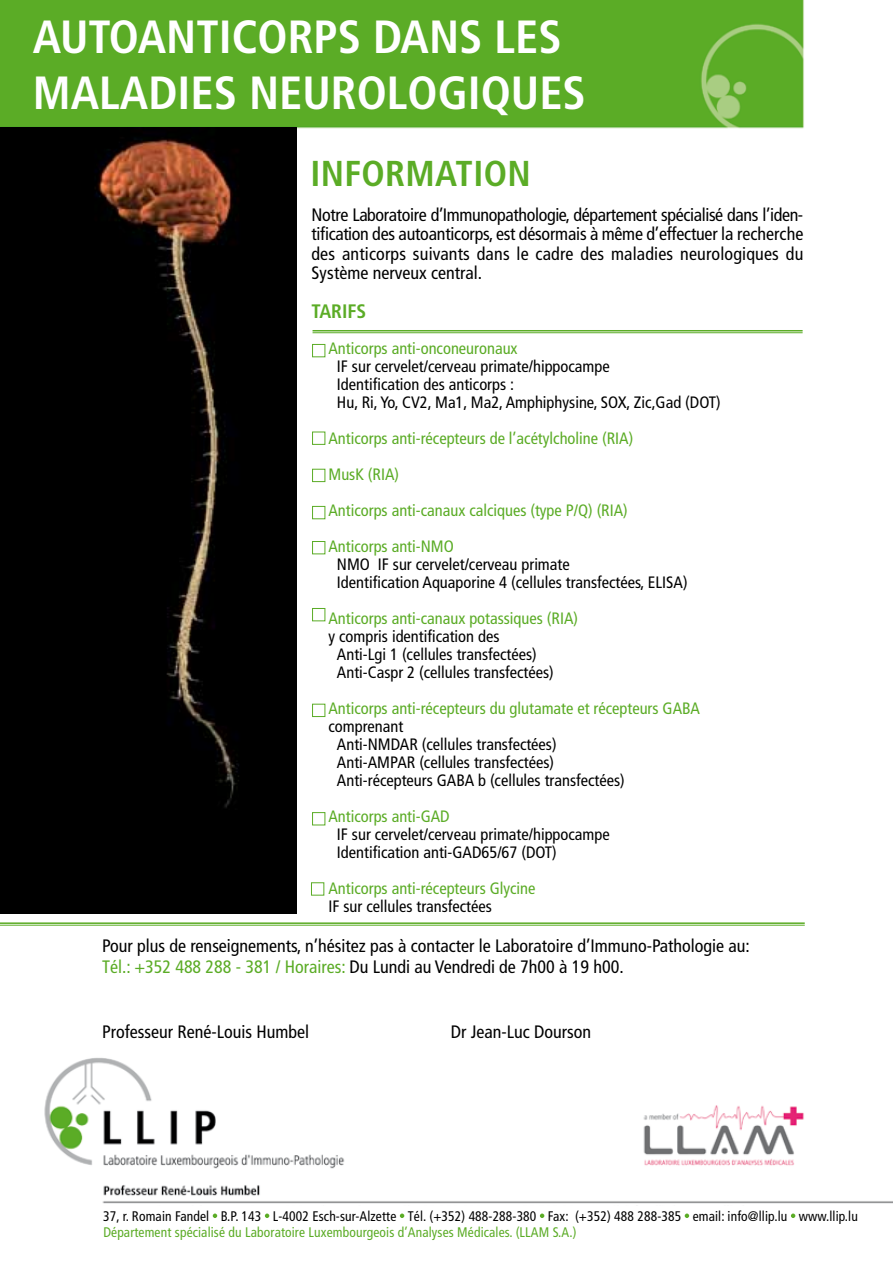
<style>
.page{position:relative;width:893px;height:1263px;background:#fff}
.page>*{position:absolute;margin:0;border:0;box-sizing:border-box;transform-origin:0 0}
.t1{font:700 condensed 46.5px/55.8px "Frutiger";color:#fff}
.t2{font:700 condensed 36px "Frutiger";letter-spacing:.01em;color:#5bac26}
.t3{font:700 condensed 19.5px "Frutiger";color:#5bac26}
.t4{font:condensed 18px/19.5px "Frutiger";color:#000;text-align:justify}
.t5{font:condensed 16.5px/18px "Frutiger";color:#000}
.t6{font:condensed 16.5px/36px "Frutiger";color:#5bac26}
.t7{font:condensed 13.95px "Frutiger";letter-spacing:.01em;color:#000}
.t8{font:condensed 13.95px "Frutiger";letter-spacing:.01em;color:#5bac26}
.s1{color:#707172}
.s2{color:#5bac26}
</style>
<div class="page">
<img style="left:0;top:0;width:893px;height:1204px">
<div style="left:0;top:128px;width:297px;height:786px;background:#000"></div>
<img style="left:95px;top:138px;width:144px;height:670px">
<hr style="left:313px;top:330px;width:490px;height:1px;background:#5bac26">
<hr style="left:313px;top:332px;width:490px;height:1px;background:#5bac26">
<hr style="left:0;top:922px;width:805px;height:2px;background:#5bac26">
<hr style="left:0;top:925px;width:805px;height:1px;background:#5bac26">
<div style="left:312px;top:344px;width:13px;height:13px;border:1px solid #5bac26"></div>
<div style="left:312px;top:469px;width:13px;height:13px;border:1px solid #5bac26"></div>
<div style="left:312px;top:541px;width:13px;height:13px;border:1px solid #5bac26"></div>
<div style="left:312px;top:432px;width:13px;height:13px;border:1px solid #5bac26"></div>
<div style="left:312px;top:506px;width:13px;height:13px;border:1px solid #5bac26"></div>
<div style="left:312px;top:608px;width:13px;height:13px;border:1px solid #5bac26"></div>
<div style="left:312px;top:812px;width:13px;height:13px;border:1px solid #5bac26"></div>
<div style="left:311px;top:882px;width:13px;height:13px;border:1px solid #5bac26"></div>
<div style="left:312px;top:704px;width:13px;height:13px;border:1px solid #5bac26"></div>
<svg style="left:213px;top:1213px;width:4px;height:5px"></svg>
<svg style="left:265px;top:1213px;width:4px;height:5px"></svg>
<svg style="left:400px;top:1213px;width:4px;height:5px"></svg>
<svg style="left:540px;top:1213px;width:4px;height:5px"></svg>
<svg style="left:685px;top:1213px;width:4px;height:5px"></svg>
<svg style="left:791px;top:1213px;width:4px;height:5px"></svg>
<div style="left:723px;top:345px;width:103px;height:574px;background:#fff"></div>
<h1 class="t1" style="left:33px;top:9px;width:554px">AUTOANTICORPS DANS LES<br>MALADIES NEUROLOGIQUES</h1>
<h2 class="t2" style="left:310px;top:153px;width:222px">INFORMATION</h2>
<p class="t4" style="left:311px;top:205px;width:493px">Notre Laboratoire d’Immunopathologie, département spécialisé dans l’iden&shy;tification des autoanticorps, est désormais à même d’effectuer la recherche des anticorps suivants dans le cadre des maladies neurologiques du Système nerveux central.</p>
<p class="t3" style="left:311px;top:300px;width:56px">TARIFS</p>
<p class="t6" style="left:328px;top:331px;width:191px">Anticorps anti-onconeuronaux</p>
<p class="t5" style="left:337px;top:358px;width:464px">IF sur cervelet/cerveau primate/hippocampe<br>Identification des anticorps :<br>Hu, Ri, Yo, CV2, Ma1, Ma2, Amphiphysine, SOX, Zic,Gad (DOT) <span class="s1">22,61 Euros</span></p>
<p class="t6" style="left:328px;top:421px;width:306px">Anticorps anti-récepteurs de l’acétylcholine (RIA)<br>MusK (RIA)<br>Anticorps anti-canaux calciques (type P/Q) (RIA)<br>Anticorps anti-NMO</p>
<p class="t5" style="left:337px;top:556px;width:352px">NMO IF sur cervelet/cerveau primate<br>Identification Aquaporine 4 (cellules transfectées, ELISA)</p>
<p class="t6" style="left:328px;top:601px;width:251px">Anticorps anti-canaux potassiques (RIA)</p>
<p class="t5" style="left:337px;top:628px;width:218px;text-indent:-8px">y compris identification des<br>Anti-Lgi 1 (cellules transfectées)<br>Anti-Caspr 2 (cellules transfectées)</p>
<p class="t6" style="left:328px;top:691px;width:373px">Anticorps anti-récepteurs du glutamate et récepteurs GABA</p>
<p class="t5" style="left:337px;top:718px;width:289px;text-indent:-8px">comprenant<br>Anti-NMDAR (cellules transfectées)<br>Anti-AMPAR (cellules transfectées)<br>Anti-récepteurs GABA b (cellules transfectées)</p>
<p class="t6" style="left:328px;top:799px;width:123px">Anticorps anti-GAD</p>
<p class="t5" style="left:337px;top:826px;width:274px">IF sur cervelet/cerveau primate/hippocampe<br>Identification anti-GAD65/67 (DOT)</p>
<p class="t6" style="left:328px;top:871px;width:209px">Anticorps anti-récepteurs Glycine</p>
<p class="t5" style="left:328px;top:898px;width:165px">IF sur cellules transfectées</p>
<p class="t4" style="left:102px;top:935px;width:649px;line-height:21.6px">Pour plus de renseignements, n’hésitez pas à contacter le Laboratoire d’Immuno-Pathologie au:<br><span class="s2">Tél.: +352 488 288 - 381 / Horaires:</span> Du Lundi au Vendredi de 7h00 à 19 h00.</p>
<p class="t4" style="left:102px;top:1022px;width:208px">Professeur René-Louis Humbel</p>
<p class="t4" style="left:451px;top:1022px;width:142px">Dr Jean-Luc Dourson</p>
<p class="t7" style="left:103px;top:1208px;width:756px">37, r. Romain Fandel B.P. 143 L-4002 Esch-sur-Alzette Tél. (+352) 488-288-380 Fax: (+352) 488 288-385 email: info@llip.lu www.llip.lu</p>
<p class="t8" style="left:103px;top:1224px;width:475px">Département spécialisé du Laboratoire Luxembourgeois d’Analyses Médicales. (LLAM S.A.)</p>
</div>
